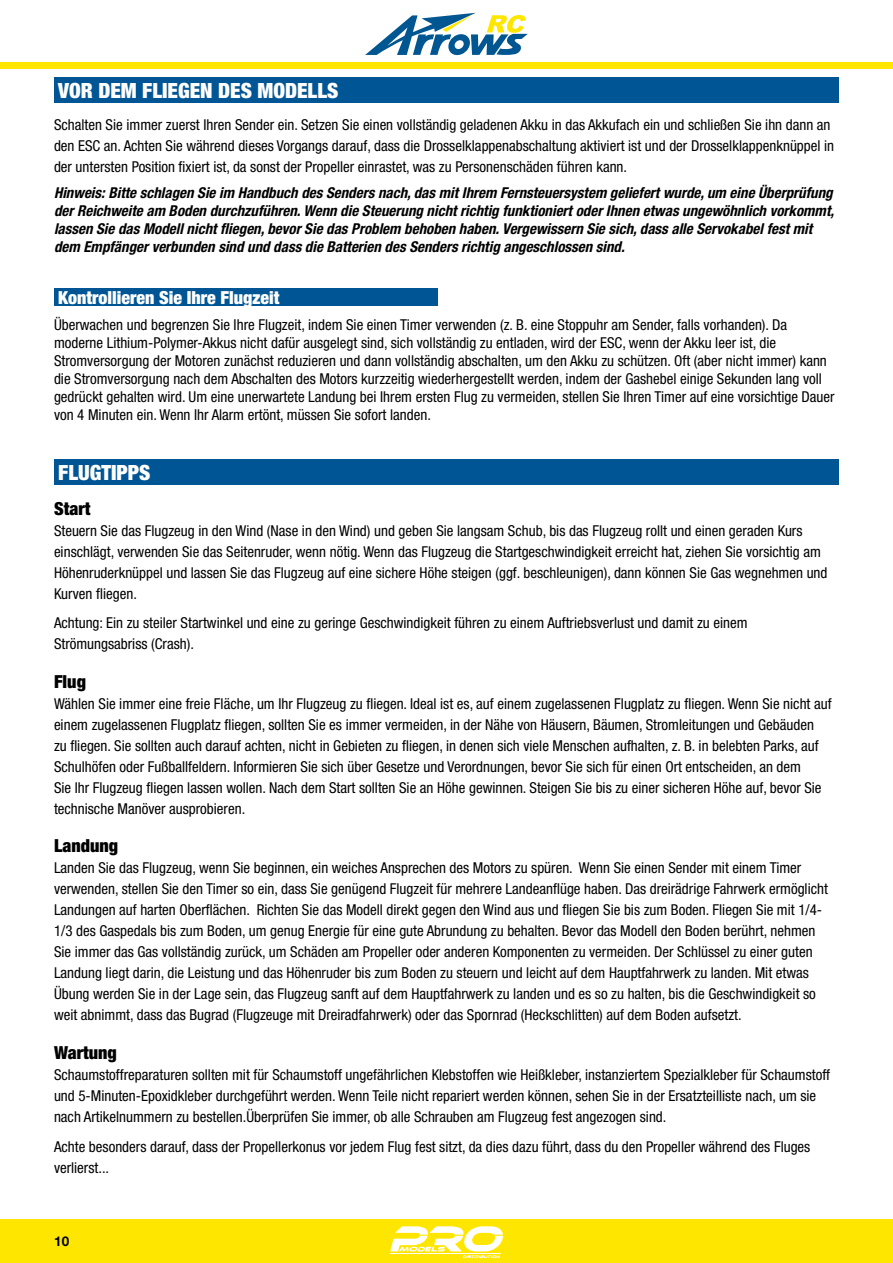
<style>
.page{position:relative;width:893px;height:1263px;background:#fff}
.page>*{position:absolute;margin:0;border:0;box-sizing:border-box;transform-origin:0 0}
.t1{font:900 condensed 21px "Helvetica Neue LT Std";color:#fff}
.t2{font:900 condensed 18px "Helvetica Neue LT Std";color:#fff}
.t3{font:900 condensed 18px "Helvetica Neue LT Std";color:#000}
.t4{font:condensed 15px/21px "Helvetica Neue LT Std";color:#000}
.t5{font:italic 700 condensed 15px/18px "Helvetica Neue LT Std";color:#000}
.t6{font:700 13.5px "Helvetica Neue LT Std";color:#000}
</style>
<div class="page">
<div style="left:0;top:1219px;width:893px;height:44px;background:#ffe600"></div>
<svg style="left:365px;top:13px;width:163px;height:42px"></svg>
<div style="left:0;top:63px;width:893px;height:6px;background:#ffe600"></div>
<svg style="left:390px;top:1226px;width:113px;height:32px"></svg>
<hr style="left:390px;top:1253px;width:111px;height:1px;background:#fff">
<div style="left:54px;top:78px;width:785px;height:25px;background:#005695"></div>
<div style="left:54px;top:459px;width:785px;height:26px;background:#005695"></div>
<div style="left:54px;top:289px;width:384px;height:17px;background:#005695"></div>
<h1 class="t1" style="left:58px;top:77px;width:282px">VOR DEM FLIEGEN DES MODELLS</h1>
<p class="t4" style="left:54px;top:114px;width:782px">Schalten Sie immer zuerst Ihren Sender ein. Setzen Sie einen vollständig geladenen Akku in das Akkufach ein und schließen Sie ihn dann an den ESC an. Achten Sie während dieses Vorgangs darauf, dass die Drosselklappenabschaltung aktiviert ist und der Drosselklappenknüppel in der untersten Position fixiert ist, da sonst der Propeller einrastet, was zu Personenschäden führen kann.</p>
<p class="t5" style="left:54px;top:184px;width:781px">Hinweis: Bitte schlagen Sie im Handbuch des Senders nach, das mit Ihrem Fernsteuersystem geliefert wurde, um eine Überprüfung der Reichweite am Boden durchzuführen. Wenn die Steuerung nicht richtig funktioniert oder Ihnen etwas ungewöhnlich vorkommt, lassen Sie das Modell nicht fliegen, bevor Sie das Problem behoben haben. Vergewissern Sie sich, dass alle Servokabel fest mit dem Empfänger verbunden sind und dass die Batterien des Senders richtig angeschlossen sind.</p>
<p class="t2" style="left:58px;top:286px;width:223px">Kontrollieren Sie Ihre Flugzeit</p>
<p class="t4" style="left:54px;top:316px;width:782px;line-height:18px">Überwachen und begrenzen Sie Ihre Flugzeit, indem Sie einen Timer verwenden (z. B. eine Stoppuhr am Sender, falls vorhanden). Da moderne Lithium-Polymer-Akkus nicht dafür ausgelegt sind, sich vollständig zu entladen, wird der ESC, wenn der Akku leer ist, die Stromversorgung der Motoren zunächst reduzieren und dann vollständig abschalten, um den Akku zu schützen. Oft (aber nicht immer) kann die Stromversorgung nach dem Abschalten des Motors kurzzeitig wiederhergestellt werden, indem der Gashebel einige Sekunden lang voll gedrückt gehalten wird. Um eine unerwartete Landung bei Ihrem ersten Flug zu vermeiden, stellen Sie Ihren Timer auf eine vorsichtige Dauer von 4 Minuten ein. Wenn Ihr Alarm ertönt, müssen Sie sofort landen.</p>
<h1 class="t1" style="left:58px;top:459px;width:94px">FLUGTIPPS</h1>
<p class="t3" style="left:54px;top:497px;width:38px">Start</p>
<p class="t4" style="left:54px;top:520px;width:775px">Steuern Sie das Flugzeug in den Wind (Nase in den Wind) und geben Sie langsam Schub, bis das Flugzeug rollt und einen geraden Kurs einschlägt, verwenden Sie das Seitenruder, wenn nötig. Wenn das Flugzeug die Startgeschwindigkeit erreicht hat, ziehen Sie vorsichtig am Höhenruderknüppel und lassen Sie das Flugzeug auf eine sichere Höhe steigen (ggf. beschleunigen), dann können Sie Gas wegnehmen und Kurven fliegen.</p>
<p class="t4" style="left:54px;top:612px;width:695px">Achtung: Ein zu steiler Startwinkel und eine zu geringe Geschwindigkeit führen zu einem Auftriebsverlust und damit zu einem<br>Strömungsabriss (Crash).</p>
<p class="t3" style="left:54px;top:670px;width:34px">Flug</p>
<p class="t4" style="left:54px;top:693px;width:779px">Wählen Sie immer eine freie Fläche, um Ihr Flugzeug zu fliegen. Ideal ist es, auf einem zugelassenen Flugplatz zu fliegen. Wenn Sie nicht auf einem zugelassenen Flugplatz fliegen, sollten Sie es immer vermeiden, in der Nähe von Häusern, Bäumen, Stromleitungen und Gebäuden<br>zu fliegen. Sie sollten auch darauf achten, nicht in Gebieten zu fliegen, in denen sich viele Menschen aufhalten, z. B. in belebten Parks, auf Schulhöfen oder Fußballfeldern. Informieren Sie sich über Gesetze und Verordnungen, bevor Sie sich für einen Ort entscheiden, an dem<br>Sie Ihr Flugzeug fliegen lassen wollen. Nach dem Start sollten Sie an Höhe gewinnen. Steigen Sie bis zu einer sicheren Höhe auf, bevor Sie technische Manöver ausprobieren.</p>
<p class="t3" style="left:54px;top:835px;width:66px">Landung</p>
<p class="t4" style="left:54px;top:857px;width:775px">Landen Sie das Flugzeug, wenn Sie beginnen, ein weiches Ansprechen des Motors zu spüren. Wenn Sie einen Sender mit einem Timer verwenden, stellen Sie den Timer so ein, dass Sie genügend Flugzeit für mehrere Landeanflüge haben. Das dreirädrige Fahrwerk ermöglicht Landungen auf harten Oberflächen. Richten Sie das Modell direkt gegen den Wind aus und fliegen Sie bis zum Boden. Fliegen Sie mit 1/4- 1/3 des Gaspedals bis zum Boden, um genug Energie für eine gute Abrundung zu behalten. Bevor das Modell den Boden berührt, nehmen Sie immer das Gas vollständig zurück, um Schäden am Propeller oder anderen Komponenten zu vermeiden. Der Schlüssel zu einer guten Landung liegt darin, die Leistung und das Höhenruder bis zum Boden zu steuern und leicht auf dem Hauptfahrwerk zu landen. Mit etwas Übung werden Sie in der Lage sein, das Flugzeug sanft auf dem Hauptfahrwerk zu landen und es so zu halten, bis die Geschwindigkeit so weit abnimmt, dass das Bugrad (Flugzeuge mit Dreiradfahrwerk) oder das Spornrad (Heckschlitten) auf dem Boden aufsetzt.</p>
<p class="t3" style="left:54px;top:1041px;width:64px">Wartung</p>
<p class="t4" style="left:54px;top:1064px;width:778px">Schaumstoffreparaturen sollten mit für Schaumstoff ungefährlichen Klebstoffen wie Heißkleber, instanziertem Spezialkleber für Schaumstoff und 5-Minuten-Epoxidkleber durchgeführt werden. Wenn Teile nicht repariert werden können, sehen Sie in der Ersatzteilliste nach, um sie nach Artikelnummern zu bestellen.Überprüfen Sie immer, ob alle Schrauben am Flugzeug fest angezogen sind.</p>
<p class="t4" style="left:54px;top:1136px;width:758px">Achte besonders darauf, dass der Propellerkonus vor jedem Flug fest sitzt, da dies dazu führt, dass du den Propeller während des Fluges verlierst...</p>
<p class="t6" style="left:54px;top:1233px;width:17px">10</p>
</div>
